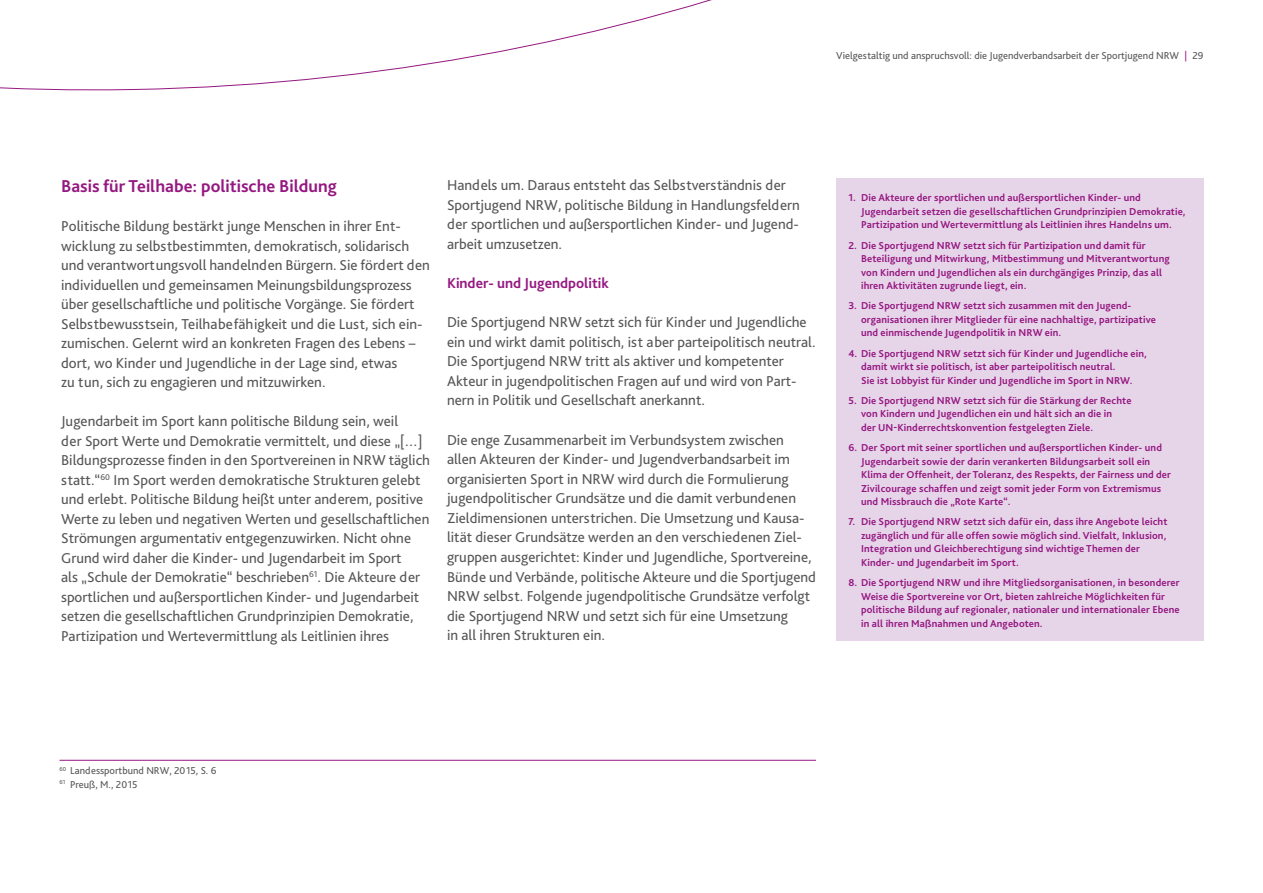
<style>
.page{position:relative;width:1263px;height:893px;background:#fff}
.page>*{position:absolute;margin:0;border:0;box-sizing:border-box;transform-origin:0 0}
.t1{font:700 18px "Bliss Pro";color:#951881}
.t2{font:15px/19.5px "Bliss Pro";color:#565656}
.t3{font:700 15px "Bliss Pro";color:#951881}
.t4{font:700 10.5px/13.5px "Bliss Pro";letter-spacing:.01em;color:#951881;text-align:center}
.t5{font:10.5px "Bliss Pro";color:#565656}
.s1{color:#951881}
</style>
<div class="page">
<svg style="left:0;top:0;width:712px;height:91px"></svg>
<div style="left:836px;top:179px;width:367px;height:462px;background:#e6d5e9"></div>
<hr style="left:60px;top:760px;width:756px;height:1px;background:#951881">
<p class="t5" style="left:836px;top:49px;width:369px">Vielgestaltig und anspruchsvoll: die Jugendverbandsarbeit der Sportjugend NRW <span class="s1">|</span> 29</p>
<p class="t1" style="left:61px;top:175px;width:277px">Basis für Teilhabe: politische Bildung</p>
<p class="t2" style="left:61px;top:216px;width:341px">Politische Bildung bestärkt junge Menschen in ihrer Ent-</p>
<p class="t2" style="left:61px;top:236px;width:370px">wicklung zu selbstbestimmten, demokratisch, solidarisch und verantwortungsvoll handelnden Bürgern. Sie fördert den individuellen und gemeinsamen Meinungsbildungsprozess über gesellschaftliche und politische Vorgänge. Sie fördert</p>
<p class="t2" style="left:61px;top:314px;width:363px">Selbstbewusstsein, Teilhabefähigkeit und die Lust, sich ein-</p>
<p class="t2" style="left:61px;top:333px;width:356px">zumischen. Gelernt wird an konkreten Fragen des Lebens – dort, wo Kinder und Jugendliche in der Lage sind, etwas</p>
<p class="t2" style="left:61px;top:372px;width:266px">zu tun, sich zu engagieren und mitzuwirken.</p>
<p class="t2" style="left:61px;top:411px;width:370px">Jugendarbeit im Sport kann politische Bildung sein, weil<br>der Sport Werte und Demokratie vermittelt, und diese „[…] Bildungsprozesse finden in den Sportvereinen in NRW täglich statt.“<sup>60</sup> Im Sport werden demokratische Strukturen gelebt und erlebt. Politische Bildung heißt unter anderem, positive Werte zu leben und negativen Werten und gesellschaftlichen Strömungen argumentativ entgegenzuwirken. Nicht ohne Grund wird daher die Kinder- und Jugendarbeit im Sport<br>als „Schule der Demokratie“ beschrieben<sup>61</sup>. Die Akteure der sportlichen und außersportlichen Kinder- und Jugendarbeit setzen die gesellschaftlichen Grundprinzipien Demokratie, Partizipation und Wertevermittlung als Leitlinien ihres</p>
<p class="t2" style="left:447px;top:175px;width:354px">Handels um. Daraus entsteht das Selbstverständnis der<br>Sportjugend NRW, politische Bildung in Handlungsfeldern der sportlichen und außersportlichen Kinder- und Jugend-</p>
<p class="t2" style="left:447px;top:234px;width:117px">arbeit umzusetzen.</p>
<p class="t3" style="left:447px;top:274px;width:163px">Kinder- und Jugendpolitik</p>
<p class="t2" style="left:447px;top:312px;width:370px">Die Sportjugend NRW setzt sich für Kinder und Jugendliche ein und wirkt damit politisch, ist aber parteipolitisch neutral.<br>Die Sportjugend NRW tritt als aktiver und kompetenter</p>
<p class="t2" style="left:447px;top:371px;width:351px">Akteur in jugendpolitischen Fragen auf und wird von Part&shy;nern in Politik und Gesellschaft anerkannt.</p>
<p class="t2" style="left:447px;top:429px;width:338px">Die enge Zusammenarbeit im Verbundsystem zwischen</p>
<p class="t2" style="left:447px;top:449px;width:359px">allen Akteuren der Kinder- und Jugendverbandsarbeit im organisierten Sport in NRW wird durch die Formulierung jugendpolitischer Grundsätze und die damit verbundenen Zieldimensionen unterstrichen. Die Umsetzung und Kausa-</p>
<p class="t2" style="left:447px;top:527px;width:370px">lität dieser Grundsätze werden an den verschiedenen Ziel&shy;gruppen ausgerichtet: Kinder und Jugendliche, Sportvereine, Bünde und Verbände, politische Akteure und die Sportjugend NRW selbst. Folgende jugendpolitische Grundsätze verfolgt die Sportjugend NRW und setzt sich für eine Umsetzung</p>
<p class="t2" style="left:447px;top:625px;width:160px">in all ihren Strukturen ein.</p>
<p class="t4" style="left:848px;top:191px;width:294px">1. Die Akteure der sportlichen und außersportlichen Kinder- und</p>
<p class="t4" style="left:861px;top:205px;width:326px">Jugendarbeit setzen die gesellschaftlichen Grundprinzipien Demokratie,</p>
<p class="t4" style="left:861px;top:218px;width:312px">Partizipation und Wertevermittlung als Leitlinien ihres Handelns um.</p>
<p class="t4" style="left:848px;top:238px;width:299px">2. Die Sportjugend NRW setzt sich für Partizipation und damit für</p>
<p class="t4" style="left:861px;top:252px;width:310px">Beteiligung und Mitwirkung, Mitbestimmung und Mitverantwortung</p>
<p class="t4" style="left:861px;top:265px;width:303px">von Kindern und Jugendlichen als ein durchgängiges Prinzip, das all</p>
<p class="t4" style="left:861px;top:279px;width:167px">ihren Aktivitäten zugrunde liegt, ein.</p>
<p class="t4" style="left:848px;top:299px;width:285px">3. Die Sportjugend NRW setzt sich zusammen mit den Jugend-</p>
<p class="t4" style="left:861px;top:313px;width:296px">organisationen ihrer Mitglieder für eine nachhaltige, partizipative</p>
<p class="t4" style="left:861px;top:326px;width:202px">und einmischende Jugendpolitik in NRW ein.</p>
<p class="t4" style="left:848px;top:346px;width:300px">4. Die Sportjugend NRW setzt sich für Kinder und Jugendliche ein,</p>
<p class="t4" style="left:861px;top:360px;width:256px">damit wirkt sie politisch, ist aber parteipolitisch neutral.</p>
<p class="t4" style="left:861px;top:373px;width:273px">Sie ist Lobbyist für Kinder und Jugendliche im Sport in NRW.</p>
<p class="t4" style="left:848px;top:394px;width:285px">5. Die Sportjugend NRW setzt sich für die Stärkung der Rechte</p>
<p class="t4" style="left:861px;top:407px;width:252px;text-align:left">von Kindern und Jugendlichen ein und hält sich an die in der UN-Kinderrechtskonvention festgelegten Ziele.</p>
<p class="t4" style="left:848px;top:441px;width:315px">6. Der Sport mit seiner sportlichen und außersportlichen Kinder- und<br>Jugendarbeit sowie der darin verankerten Bildungsarbeit soll ein</p>
<p class="t4" style="left:861px;top:468px;width:311px">Klima der Offenheit, der Toleranz, des Respekts, der Fairness und der</p>
<p class="t4" style="left:861px;top:481px;width:302px">Zivilcourage schaffen und zeigt somit jeder Form von Extremismus</p>
<p class="t4" style="left:861px;top:495px;width:151px">und Missbrauch die „Rote Karte“.</p>
<p class="t4" style="left:848px;top:515px;width:321px;text-align:right">7. Die Sportjugend NRW setzt sich dafür ein, dass ihre Angebote leicht zugänglich und für alle offen sowie möglich sind. Vielfalt, Inklusion,</p>
<p class="t4" style="left:861px;top:542px;width:280px">Integration und Gleichberechtigung sind wichtige Themen der</p>
<p class="t4" style="left:861px;top:556px;width:159px">Kinder- und Jugendarbeit im Sport.</p>
<p class="t4" style="left:848px;top:576px;width:333px">8. Die Sportjugend NRW und ihre Mitgliedsorganisationen, in besonderer<br>Weise die Sportvereine vor Ort, bieten zahlreiche Möglichkeiten für</p>
<p class="t4" style="left:861px;top:603px;width:320px">politische Bildung auf regionaler, nationaler und internationaler Ebene</p>
<p class="t4" style="left:861px;top:616px;width:183px">in all ihren Maßnahmen und Angeboten.</p>
<p class="t5" style="left:60px;top:764px;width:158px"><sup>60</sup> Landessportbund NRW, 2015, S. 6</p>
<p class="t5" style="left:60px;top:778px;width:80px"><sup>61</sup> Preuß, M., 2015</p>
</div>
